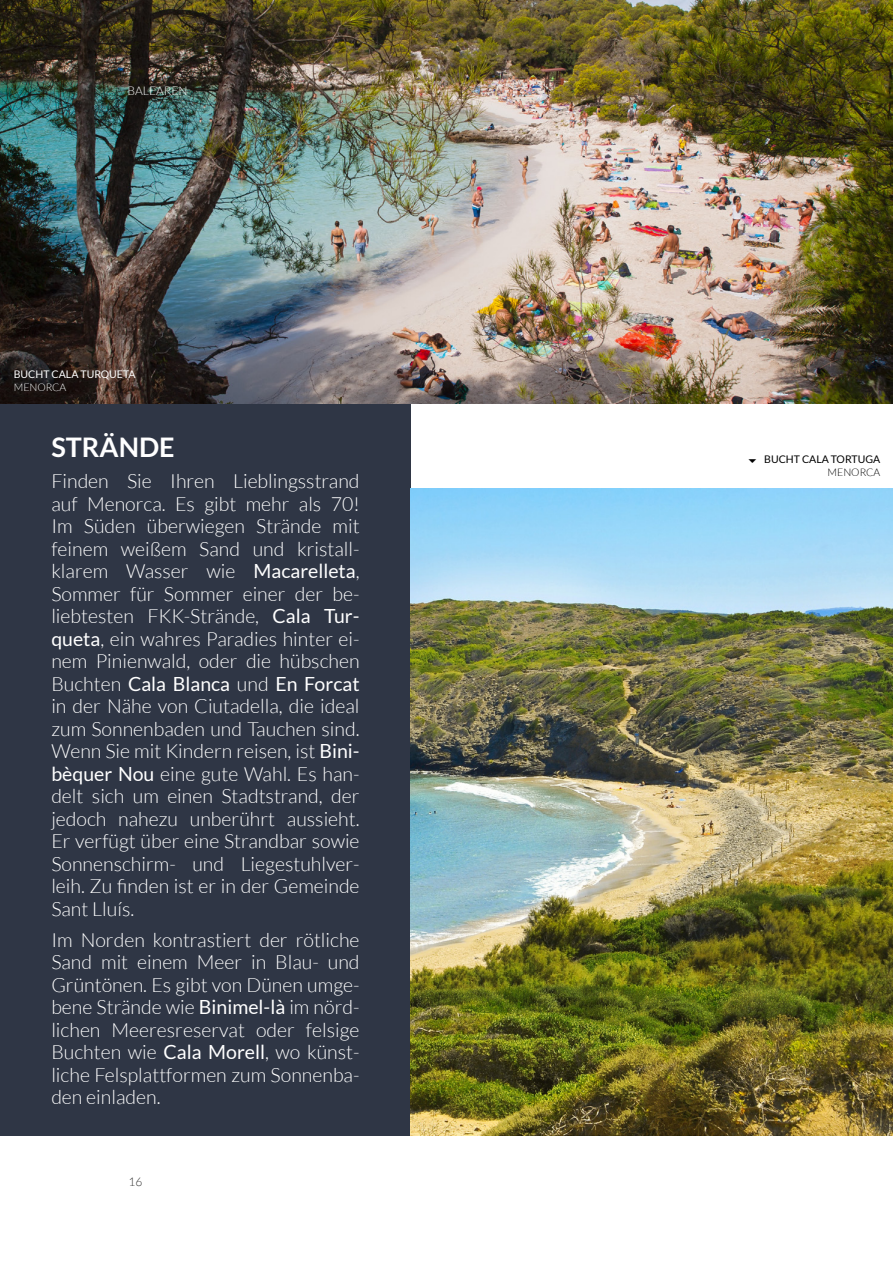
<style>
.page{position:relative;width:893px;height:1263px;background:#fff}
.page>*{position:absolute;margin:0;border:0;box-sizing:border-box;transform-origin:0 0}
.t1{font:700 27px "Lato";color:#fff}
.t2{font:300 19.5px/22.5px "Lato";color:#fff;text-align:justify}
.t3{font:300 12px "Lato";color:#fff}
.t4{font:300 12px "Lato";color:#363635}
.t5{font:10.5px "Lato";color:#fff}
.t6{font:10.5px "Lato";color:#000}
.t7{font:300 10.5px "Lato";color:#000}
.t8{font:300 10.5px "Lato";color:#fff}
.s1{font-weight:400}
</style>
<div class="page">
<div style="left:0;top:0;width:411px;height:1135px;background:#2f3645"></div>
<img style="left:0;top:0;width:893px;height:404px">
<img style="left:411px;top:488px;width:482px;height:647px">
<p class="t3" style="left:128px;top:84px;width:62px">BALEAREN</p>
<p class="t5" style="left:14px;top:369px;width:123px">BUCHT CALA TURQUETA</p>
<p class="t8" style="left:14px;top:382px;width:54px">MENORCA</p>
<h1 class="t1" style="left:51px;top:432px;width:125px">STRÄNDE</h1>
<p class="t2" style="left:51px;top:470px;width:310px">Finden Sie Ihren Lieblingsstrand auf Menorca. Es gibt mehr als 70!<br>Im Süden überwiegen Strände mit feinem weißem Sand und kristall&shy;klarem Wasser wie <span class="s1">Macarelleta</span>, Sommer für Sommer einer der be&shy;liebtesten FKK-Strände, <span class="s1">Cala Tur&shy;queta</span>, ein wahres Paradies hinter ei&shy;nem Pinienwald, oder die hübschen Buchten <span class="s1">Cala Blanca</span> und <span class="s1">En Forcat </span>in der Nähe von Ciutadella, die ideal zum Sonnenbaden und Tauchen sind.<br>Wenn Sie mit Kindern reisen, ist <span class="s1">Bini&shy;bèquer Nou</span> eine gute Wahl. Es han&shy;delt sich um einen Stadtstrand, der jedoch nahezu unberührt aussieht.<br>Er verfügt über eine Strandbar sowie Sonnenschirm- und Liegestuhlver&shy;leih. Zu finden ist er in der Gemeinde Sant Lluís.</p>
<p class="t2" style="left:51px;top:928px;width:310px">Im Norden kontrastiert der rötliche Sand mit einem Meer in Blau- und Grüntönen. Es gibt von Dünen umge&shy;bene Strände wie <span class="s1">Binimel-là</span> im nörd&shy;lichen Meeresreservat oder felsige Buchten wie <span class="s1">Cala Morell</span>, wo künst&shy;liche Felsplattformen zum Sonnenba&shy;den einladen.</p>
<p class="t4" style="left:128px;top:1175px;width:15px">16</p>
<p class="t6" style="left:764px;top:453px;width:117px">BUCHT CALA TORTUGA</p>
<p class="t7" style="left:828px;top:466px;width:54px">MENORCA</p>
</div>
